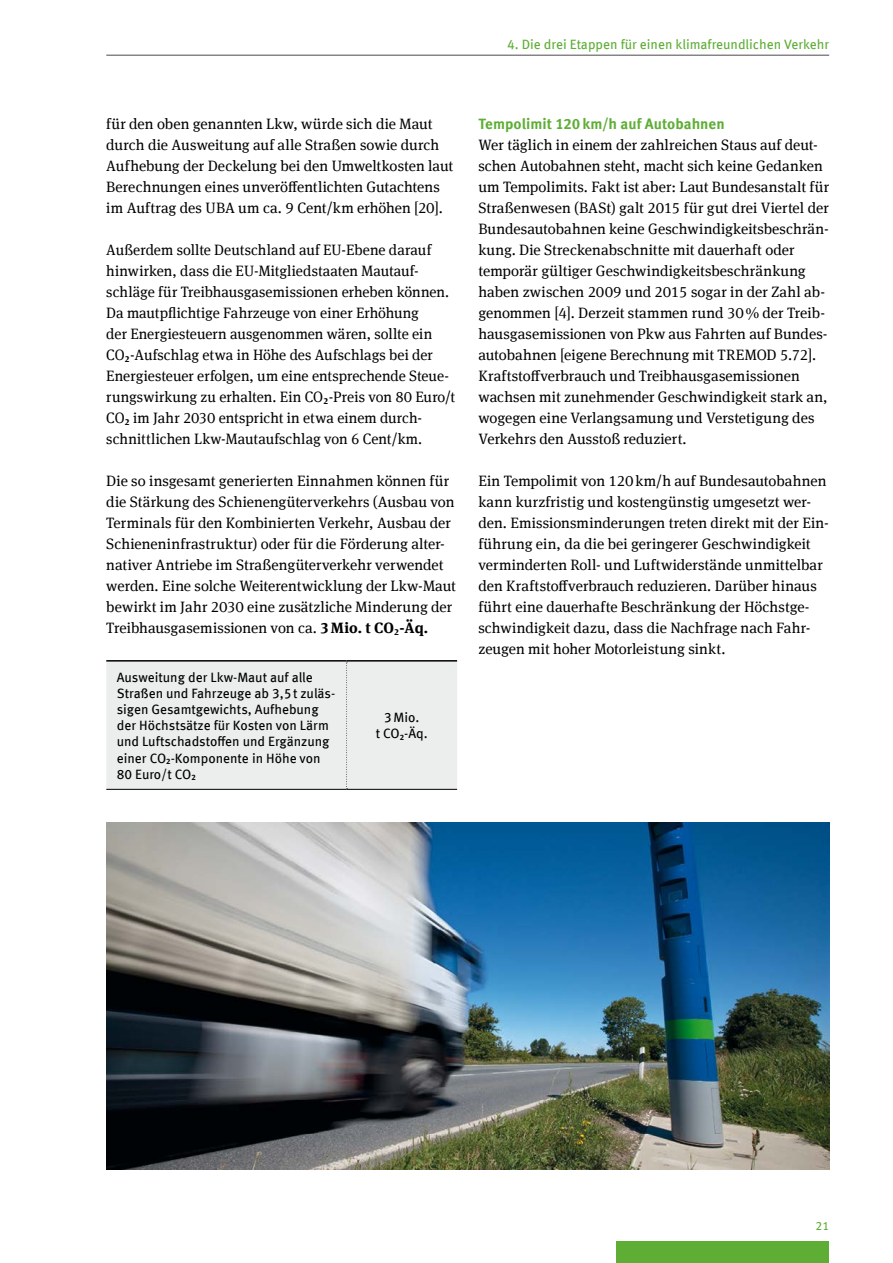
<style>
.page{position:relative;width:893px;height:1263px;background:#fff}
.page>*{position:absolute;margin:0;border:0;box-sizing:border-box;transform-origin:0 0}
.Innenseiten_P_Copytext{font:15px/21px "Meta Serif Offc";letter-spacing:.005em;color:#000}
.Innenseiten_H3_Subline{font:700 15px "Meta Offc";color:#5ead35}
.Tabelle_Copy{font:13.5px/16.2px "Meta Offc";color:#000}
.t1{font:13.5px "Meta Offc";color:#5ead35}
.Tabelle_Copy_-_zentriert{font:13.5px/16.2px "Meta Offc";color:#000;text-align:center}
.t2{font:12px "Meta Offc";color:#5ead35}
.s1{font-weight:700}
</style>
<div class="page">
<div style="left:617px;top:1242px;width:212px;height:21px;background:#5ead35"></div>
<hr style="left:106px;top:55px;width:723px;height:1px;background:#4b4b4d">
<hr style="left:106px;top:660px;width:241px;height:2px;background:#000">
<hr style="left:347px;top:660px;width:110px;height:2px;background:#000">
<div style="left:106px;top:661px;width:351px;height:128px;background:#eceded"></div>
<hr style="left:106px;top:789px;width:241px;height:1px;background:#000">
<hr style="left:347px;top:789px;width:110px;height:1px;background:#000">
<img style="left:106px;top:822px;width:723px;height:347px">
<p class="t1" style="left:507px;top:36px;width:324px">4. Die drei Etappen für einen klimafreundlichen Verkehr</p>
<p class="Innenseiten_P_Copytext" style="left:106px;top:114px;width:349px">für den oben genannten Lkw, würde sich die Maut durch die Ausweitung auf alle Straßen sowie durch Aufhebung der Deckelung bei den Umweltkosten laut Berechnungen eines unveröffentlichten Gutachtens im Auftrag des UBA um ca. 9 Cent/km erhöhen [20].</p>
<p class="Innenseiten_P_Copytext" style="left:106px;top:240px;width:350px">Außerdem sollte Deutschland auf EU-Ebene darauf hinwirken, dass die EU-Mitgliedstaaten Mautauf&shy;schläge für Treibhausgasemissionen erheben können.<br>Da mautpflichtige Fahrzeuge von einer Erhöhung<br>der Energiesteuern ausgenommen wären, sollte ein CO<sub>2</sub>-Aufschlag etwa in Höhe des Aufschlags bei der Energiesteuer erfolgen, um eine entsprechende Steue&shy;rungswirkung zu erhalten. Ein CO<sub>2</sub>-Preis von 80 Euro/t CO<sub>2</sub> im Jahr 2030 entspricht in etwa einem durch&shy;schnittlichen Lkw-Mautaufschlag von 6 Cent/km.</p>
<p class="Innenseiten_P_Copytext" style="left:106px;top:471px;width:351px">Die so insgesamt generierten Einnahmen können für die Stärkung des Schienengüterverkehrs (Ausbau von Terminals für den Kombinierten Verkehr, Ausbau der Schieneninfrastruktur) oder für die Förderung alter&shy;nativer Antriebe im Straßengüterverkehr verwendet werden. Eine solche Weiterentwicklung der Lkw-Maut bewirkt im Jahr 2030 eine zusätzliche Minderung der Treibhausgasemissionen von ca. <span class="s1">3Mio. t CO</span><sub>2</sub><span class="s1">-Äq.</span></p>
<p class="Tabelle_Copy" style="left:117px;top:669px;width:220px">Ausweitung der Lkw-Maut auf alle<br>Straßen und Fahrzeuge ab 3,5t zuläs&shy;sigen Gesamtgewichts, Aufhebung der Höchstsätze für Kosten von Lärm und Luftschadstoffen und Ergänzung einer CO<sub>2</sub>-Komponente in Höhe von<br>80 Euro/t CO<sub>2</sub></p>
<p class="Tabelle_Copy_-_zentriert" style="left:376px;top:710px;width:53px">3Mio.<br>t CO<sub>2</sub>-Äq.</p>
<h3 class="Innenseiten_H3_Subline" style="left:478px;top:115px;width:248px">Tempolimit 120km/h auf Autobahnen</h3>
<p class="Innenseiten_P_Copytext" style="left:478px;top:135px;width:352px">Wer täglich in einem der zahlreichen Staus auf deut&shy;schen Autobahnen steht, macht sich keine Gedanken um Tempolimits. Fakt ist aber: Laut Bundesanstalt für Straßenwesen (BASt) galt 2015 für gut drei Viertel der Bundesautobahnen keine Geschwindigkeitsbeschrän&shy;kung. Die Streckenabschnitte mit dauerhaft oder temporär gültiger Geschwindigkeitsbeschränkung haben zwischen 2009 und 2015 sogar in der Zahl ab&shy;genommen [4]. Derzeit stammen rund 30% der Treib&shy;hausgasemissionen von Pkw aus Fahrten auf Bundes&shy;autobahnen [eigene Berechnung mit TREMOD 5.72].<br>Kraftstoffverbrauch und Treibhausgasemissionen wachsen mit zunehmender Geschwindigkeit stark an, wogegen eine Verlangsamung und Verstetigung des Verkehrs den Ausstoß reduziert.</p>
<p class="Innenseiten_P_Copytext" style="left:478px;top:471px;width:352px">Ein Tempolimit von 120km/h auf Bundesautobahnen kann kurzfristig und kostengünstig umgesetzt wer&shy;den. Emissionsminderungen treten direkt mit der Ein&shy;führung ein, da die bei geringerer Geschwindigkeit verminderten Roll- und Luftwiderstände unmittelbar den Kraftstoffverbrauch reduzieren. Darüber hinaus führt eine dauerhafte Beschränkung der Höchstge&shy;schwindigkeit dazu, dass die Nachfrage nach Fahr&shy;zeugen mit hoher Motorleistung sinkt.</p>
<p class="t2" style="left:815px;top:1218px;width:15px">21</p>
</div>
